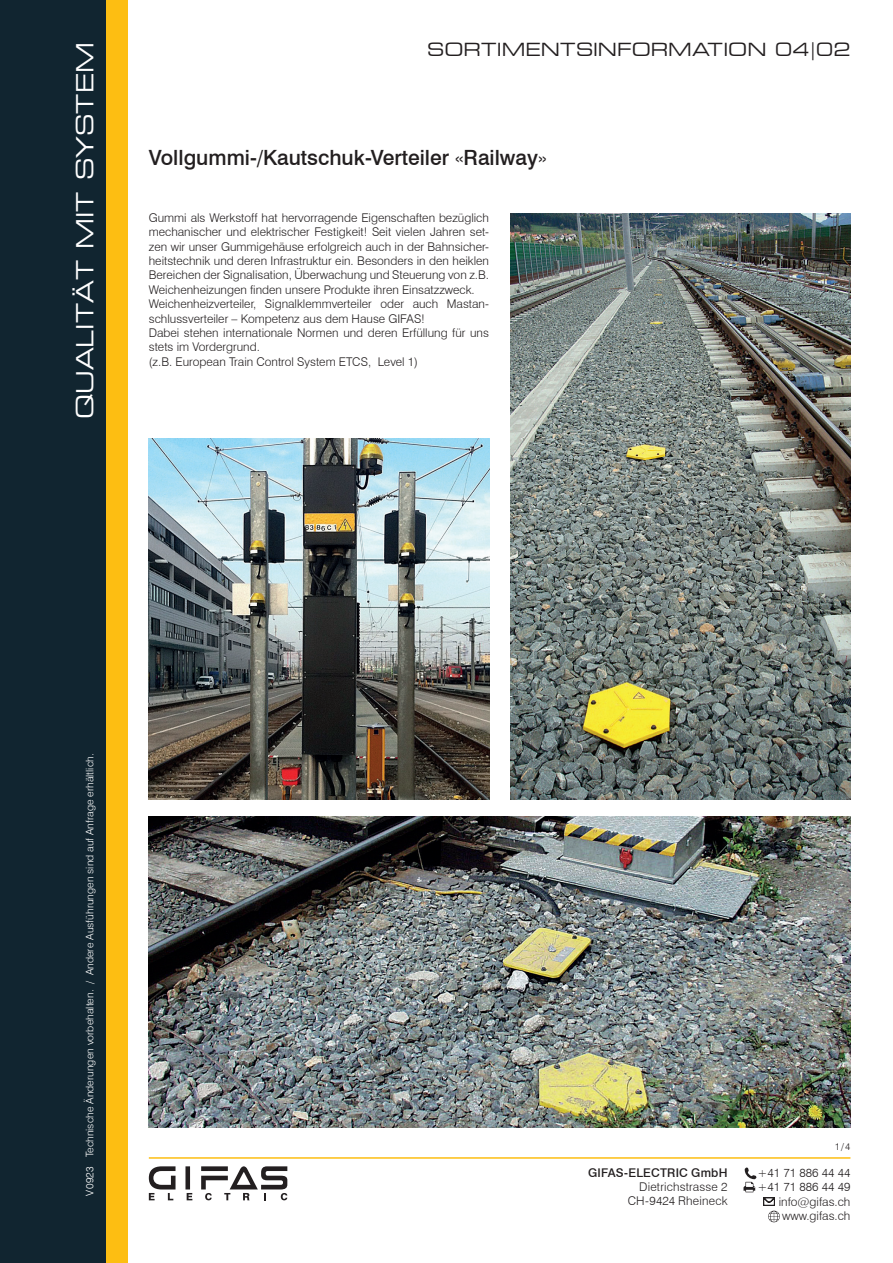
<style>
.page{position:relative;width:893px;height:1263px;background:#fff}
.page>*{position:absolute;margin:0;border:0;box-sizing:border-box;transform-origin:0 0}
.t1{font:expanded 23.55px "Square 721 BT";color:#fff}
.t2{font:500 21px "Swiss 721 BT";color:#231f20}
.t3{font:expanded 18px "Square 721 BT";color:#231f20}
.t4{font:300 12px/14.4px "Swiss 721 BT";color:#231f20;text-align:right}
.t5{font:500 12px "Swiss 721 BT";letter-spacing:.015em;color:#231f20}
.t6{font:300 10.5px "Swiss 721 BT";color:#fff}
.t7{font:300 9.75px "Swiss 721 BT";color:#231f20}
.s1{font-weight:300}
</style>
<div class="page">
<div style="left:0;top:0;width:106px;height:1263px;background:#112530"></div>
<div style="left:106px;top:0;width:22px;height:1263px;background:#fdbe12"></div>
<div style="left:185px;top:1166px;width:5px;height:23px;background:#231f20"></div>
<svg style="left:149px;top:1166px;width:27px;height:34px"></svg>
<svg style="left:187px;top:1193px;width:5px;height:7px"></svg>
<svg style="left:201px;top:1166px;width:86px;height:34px"></svg>
<hr style="left:149px;top:1157px;width:701px;height:2px;background:#fdbe12">
<img style="left:510px;top:214px;width:340px;height:585px">
<img style="left:149px;top:816px;width:701px;height:311px">
<img style="left:149px;top:438px;width:340px;height:361px">
<svg style="left:743px;top:1167px;width:13px;height:25px"></svg>
<svg style="left:763px;top:1197px;width:17px;height:25px"></svg>
<h1 class="t1" style="left:71px;top:419px;width:378px;rotate:-90deg">QUALITÄT MIT SYSTEM</h1>
<h3 class="t3" style="left:427px;top:39px;width:425px">SORTIMENTSINFORMATION 04|02</h3>
<h2 class="t2" style="left:149px;top:145px;width:399px">Vollgummi-/Kautschuk-Verteiler <span class="s1">«</span>Railway<span class="s1">»</span></h2>
<p class="t4" style="left:149px;top:210px;width:342px;text-align:left">Gummi als Werkstoff hat hervorragende Eigenschaften bezüglich mechanischer und elektrischer Festigkeit! Seit vielen Jahren set&shy;zen wir unser Gummigehäuse erfolgreich auch in der Bahnsicher&shy;heitstechnik und deren Infrastruktur ein. Besonders in den heiklen Bereichen der Signalisation, Überwachung und Steuerung von z.B.<br>Weichenheizungen finden unsere Produkte ihren Einsatzzweck.<br>Weichenheizverteiler, Signalklemmverteiler oder auch Mastan&shy;schlussverteiler – Kompetenz aus dem Hause GIFAS!<br>Dabei stehen internationale Normen und deren Erfüllung für uns stets im Vordergrund.<br>(z.B. European Train Control System ETCS, Level 1)</p>
<p class="t6" style="left:83px;top:1157px;width:405px;rotate:-90deg">Technische Änderungen vorbehalten. / Andere Ausführungen sind auf Anfrage erhältlich.</p>
<p class="t6" style="left:83px;top:1196px;width:31px;rotate:-90deg">V0923</p>
<p class="t5" style="left:588px;top:1165px;width:141px">GIFAS-ELECTRIC GmbH</p>
<p class="t4" style="left:628px;top:1179px;width:101px">Dietrichstrasse 2<br>CH-9424 Rheineck</p>
<p class="t7" style="left:835px;top:1140px;width:17px">1/4</p>
<p class="t4" style="left:757px;top:1165px;width:95px">+41 71 886 44 44 +41 71 886 44 49 info@gifas.ch www.gifas.ch</p>
</div>
